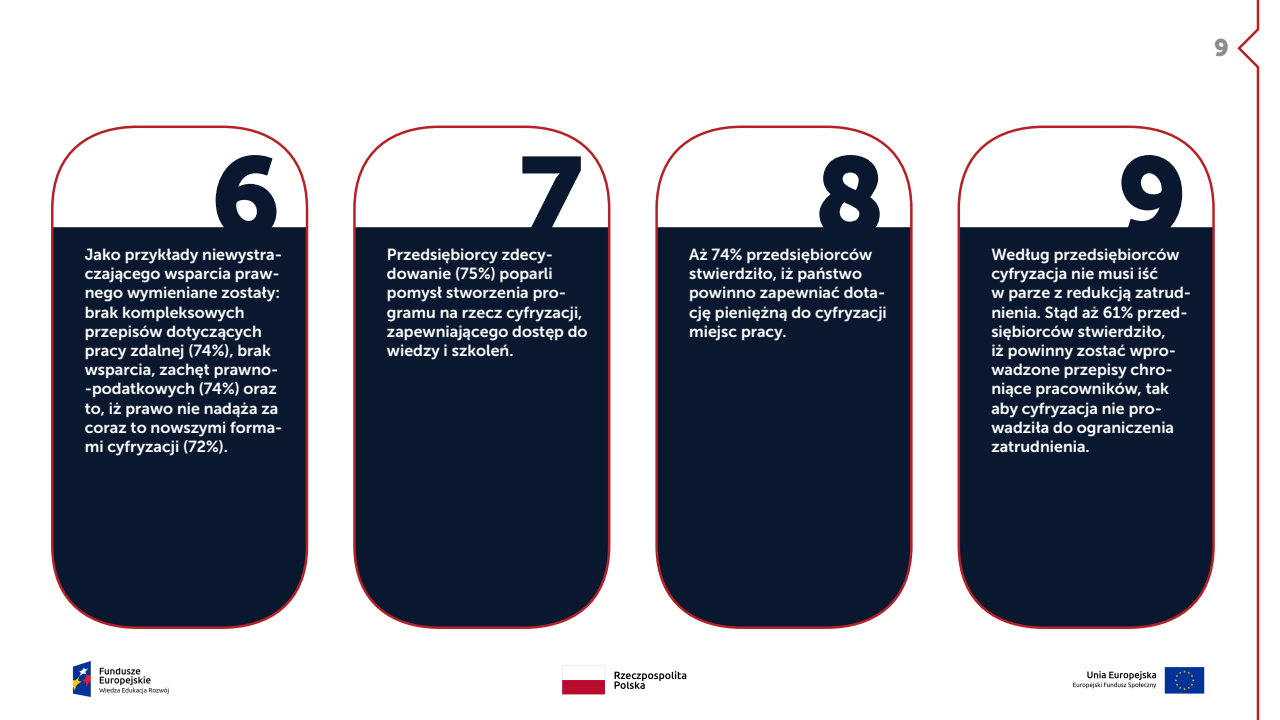
<style>
.page{position:relative;width:1280px;height:720px;background:#fff}
.page>*{position:absolute;margin:0;border:0;box-sizing:border-box;transform-origin:0 0}
.Srodtytul_2{font:113.9px "Museo Sans 900";color:#09182f}
.t1{font:24px "Museo Sans 900";color:#8c8c8e}
.Wnioski{font:16px/19.2px "Museo Sans 700";color:#fff}
</style>
<div class="page">
<img style="left:1073px;top:667px;width:132px;height:27px">
<img style="left:562px;top:665px;width:125px;height:30px">
<img style="left:72px;top:661px;width:97px;height:36px">
<svg style="left:1237px;top:0;width:23px;height:720px"></svg>
<div style="left:52px;top:227px;width:255px;height:401px;background:#09182f"></div>
<div style="left:51px;top:126px;width:257px;height:503px;border:2px solid #b52126;border-radius:84px"></div>
<div style="left:354px;top:227px;width:255px;height:401px;background:#09182f"></div>
<div style="left:353px;top:126px;width:257px;height:503px;border:2px solid #b52126;border-radius:84px"></div>
<div style="left:657px;top:227px;width:254px;height:401px;background:#09182f"></div>
<div style="left:655px;top:126px;width:258px;height:503px;border:2px solid #b52126;border-radius:84px"></div>
<div style="left:959px;top:227px;width:254px;height:401px;background:#09182f"></div>
<div style="left:957px;top:126px;width:258px;height:503px;border:2px solid #b52126;border-radius:84px"></div>
<p class="Srodtytul_2" style="left:210px;top:133px;width:72px">6</p>
<p class="Wnioski" style="left:85px;top:245px;width:199px">Jako przykłady niewystra&shy;czającego wsparcia praw&shy;nego wymieniane zostały: brak kompleksowych przepisów dotyczących pracy zdalnej (74%), brak wsparcia, zachęt prawno--podatkowych (74%) oraz to, iż prawo nie nadąża za coraz to nowszymi forma&shy;mi cyfryzacji (72%).</p>
<p class="Srodtytul_2" style="left:518px;top:133px;width:66px">7</p>
<p class="Wnioski" style="left:387px;top:245px;width:202px">Przedsiębiorcy zdecy&shy;dowanie (75%) poparli pomysł stworzenia pro&shy;gramu na rzecz cyfryzacji, zapewniającego dostęp do wiedzy i szkoleń.</p>
<p class="Srodtytul_2" style="left:814px;top:133px;width:72px">8</p>
<p class="Wnioski" style="left:689px;top:245px;width:199px">Aż 74% przedsiębiorców stwierdziło, iż państwo powinno zapewniać dota&shy;cję pieniężną do cyfryzacji miejsc pracy.</p>
<h2 class="t1" style="left:1214px;top:34px;width:16px">9</h2>
<p class="Srodtytul_2" style="left:1117px;top:133px;width:72px">9</p>
<p class="Wnioski" style="left:991px;top:245px;width:201px">Według przedsiębiorców cyfryzacja nie musi iść<br>w parze z redukcją zatrud&shy;nienia. Stąd aż 61% przed&shy;siębiorców stwierdziło,<br>iż powinny zostać wpro&shy;wadzone przepisy chro&shy;niące pracowników, tak aby cyfryzacja nie pro&shy;wadziła do ograniczenia zatrudnienia.</p>
</div>
